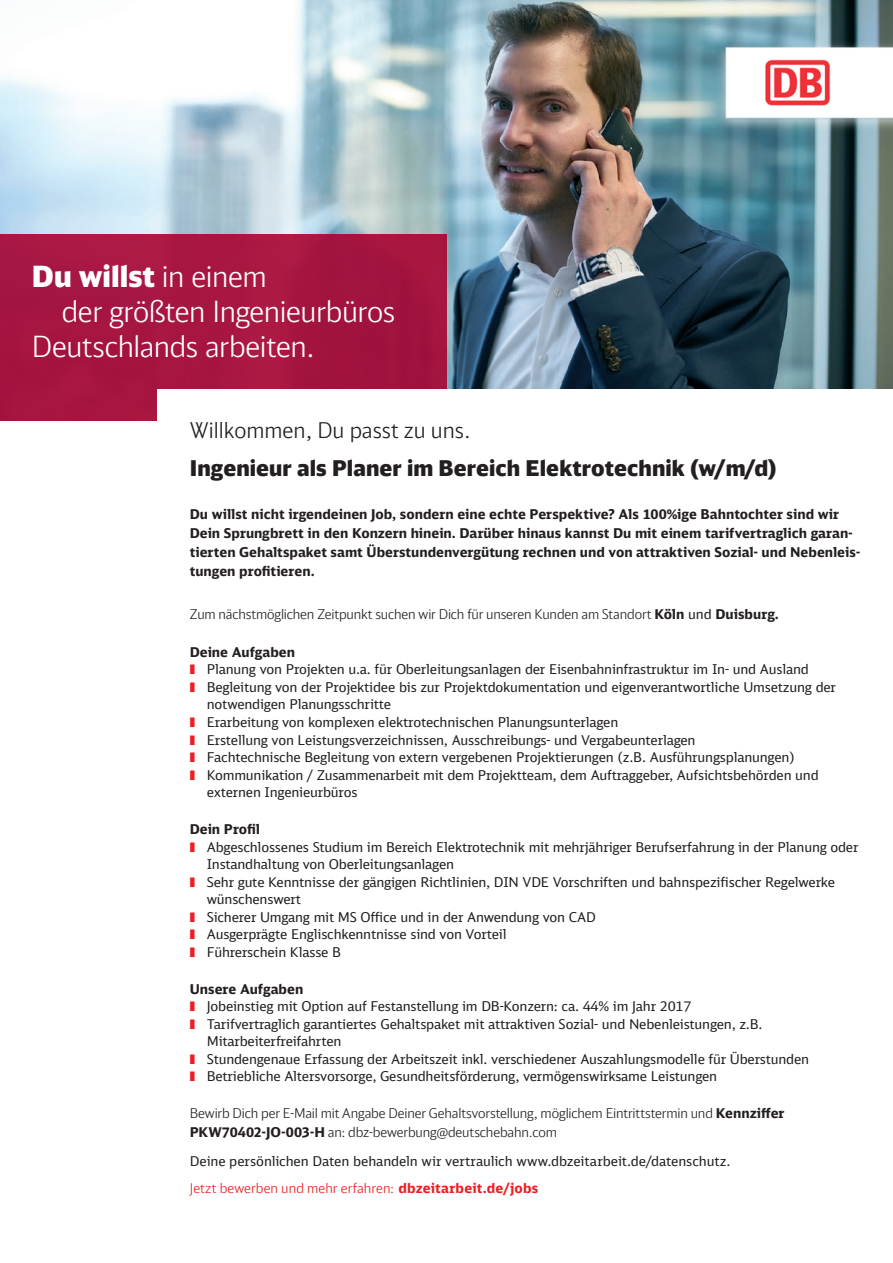
<style>
.page{position:relative;width:893px;height:1263px;background:#fff}
.page>*{position:absolute;margin:0;border:0;box-sizing:border-box;transform-origin:0 0}
.t1{font:300 29.25px "DB Head";letter-spacing:-.01em;color:#fff}
.t2{font:900 29.25px "DB Head";color:#fff}
.t3{font:900 21.75px "DB Head";letter-spacing:.005em;color:#231f20}
.t4{font:300 21.75px "DB Head";color:#231f20}
.t5{font:13.5px "DB Sans";letter-spacing:-.015em;color:#231f20}
.t6{font:700 13.5px/18.9px "DB Sans";color:#231f20}
.t7{font:300 13.5px/18.9px "DB Head";letter-spacing:-.01em;color:#231f20}
.t8{font:300 13.5px "DB Head";letter-spacing:.005em;color:#ee1d23}
.s1{font-weight:300}
.s2{font-family:"DB Sans";font-weight:700}
.s3{font-family:"DB Sans";font-weight:400}
.s4{color:#ee1d23}
</style>
<div class="page">
<img style="left:0;top:0;width:893px;height:389px">
<div style="left:0;top:234px;width:446px;height:187px;background:#a71541"></div>
<div style="left:158px;top:389px;width:735px;height:33px;background:#fff"></div>
<img style="left:495px;top:0;width:398px;height:166px">
<h1 class="t2" style="left:32px;top:257px;width:236px">Du willst <span class="s1">in einem</span></h1>
<h1 class="t1" style="left:62px;top:294px;width:335px">der größten Ingenieurbüros</h1>
<h1 class="t1" style="left:32px;top:329px;width:284px">Deutschlands arbeiten.</h1>
<h2 class="t4" style="left:190px;top:417px;width:282px">Willkommen, Du passt zu uns.</h2>
<h2 class="t3" style="left:190px;top:454px;width:588px">Ingenieur als Planer im Bereich Elektrotechnik (w/m/d)</h2>
<p class="t6" style="left:190px;top:504px;width:672px">Du willst nicht irgendeinen Job, sondern eine echte Perspektive? Als 100%ige Bahntochter sind wir Dein Sprungbrett in den Konzern hinein. Darüber hinaus kannst Du mit einem tarifvertraglich garan&shy;tierten Gehaltspaket samt Überstundenvergütung rechnen und von attraktiven Sozial- und Nebenleis&shy;tungen profitieren.</p>
<p class="t7" style="left:190px;top:604px;width:591px">Zum nächstmöglichen Zeitpunkt suchen wir Dich für unseren Kunden am Standort <span class="s2">Köln</span> <span class="s3">und</span> <span class="s2">Duisburg.</span></p>
<p class="t6" style="left:190px;top:642px;width:107px">Deine Aufgaben</p>
<p class="t5" style="left:190px;top:661px;width:621px"><span class="s4">❚❚</span> Planung von Projekten u.a. für Oberleitungsanlagen der Eisenbahninfrastruktur im In- und Ausland</p>
<p class="t5" style="left:190px;top:679px;width:648px"><span class="s4">❚❚</span> Begleitung von der Projektidee bis zur Projektdokumentation und eigenverantwortliche Umsetzung der</p>
<p class="t5" style="left:207px;top:696px;width:186px">notwendigen Planungsschritte</p>
<p class="t5" style="left:190px;top:714px;width:430px"><span class="s4">❚❚</span> Erarbeitung von komplexen elektrotechnischen Planungsunterlagen</p>
<p class="t5" style="left:190px;top:731px;width:507px"><span class="s4">❚❚</span> Erstellung von Leistungsverzeichnissen, Ausschreibungs- und Vergabeunterlagen</p>
<p class="t5" style="left:190px;top:749px;width:607px"><span class="s4">❚❚</span> Fachtechnische Begleitung von extern vergebenen Projektierungen (z.B. Ausführungsplanungen)</p>
<p class="t5" style="left:190px;top:766px;width:630px"><span class="s4">❚❚</span> Kommunikation / Zusammenarbeit mit dem Projektteam, dem Auftraggeber, Aufsichtsbehörden und</p>
<p class="t5" style="left:207px;top:784px;width:152px">externen Ingenieurbüros</p>
<p class="t6" style="left:190px;top:819px;width:72px">Dein Profil</p>
<p class="t5" style="left:190px;top:838px;width:670px"><span class="s4">❚❚</span> Abgeschlossenes Studium im Bereich Elektrotechnik mit mehrjähriger Berufserfahrung in der Planung oder</p>
<p class="t5" style="left:207px;top:856px;width:249px">Instandhaltung von Oberleitungsanlagen</p>
<p class="t5" style="left:190px;top:873px;width:647px"><span class="s4">❚❚</span> Sehr gute Kenntnisse der gängigen Richtlinien, DIN VDE Vorschriften und bahnspezifischer Regelwerke</p>
<p class="t5" style="left:207px;top:891px;width:96px">wünschenswert</p>
<p class="t5" style="left:190px;top:908px;width:408px"><span class="s4">❚❚</span> Sicherer Umgang mit MS Office und in der Anwendung von CAD</p>
<p class="t5" style="left:190px;top:926px;width:318px"><span class="s4">❚❚</span> Ausgerprägte Englischkenntnisse sind von Vorteil</p>
<p class="t5" style="left:190px;top:943px;width:153px"><span class="s4">❚❚</span> Führerschein Klasse B</p>
<p class="t6" style="left:190px;top:979px;width:115px">Unsere Aufgaben</p>
<p class="t5" style="left:190px;top:998px;width:503px"><span class="s4">❚❚</span> Jobeinstieg mit Option auf Festanstellung im DB-Konzern: ca. 44% im Jahr 2017</p>
<p class="t5" style="left:190px;top:1015px;width:574px"><span class="s4">❚❚</span> Tarifvertraglich garantiertes Gehaltspaket mit attraktiven Sozial- und Nebenleistungen, z.B.</p>
<p class="t5" style="left:207px;top:1033px;width:136px">Mitarbeiterfreifahrten</p>
<p class="t5" style="left:190px;top:1050px;width:621px"><span class="s4">❚❚</span> Stundengenaue Erfassung der Arbeitszeit inkl. verschiedener Auszahlungsmodelle für Überstunden</p>
<p class="t5" style="left:190px;top:1068px;width:529px"><span class="s4">❚❚</span> Betriebliche Altersvorsorge, Gesundheitsförderung, vermögenswirksame Leistungen</p>
<p class="t7" style="left:190px;top:1103px;width:596px">Bewirb Dich per E-Mail mit Angabe Deiner Gehaltsvorstellung, möglichem Eintrittstermin und <span class="s2">Kennziffer<br>PKW70402-JO-003-H</span> an: dbz-bewerbung@deutschebahn.com</p>
<p class="t5" style="left:190px;top:1152px;width:542px">Deine persönlichen Daten behandeln wir vertraulich www.dbzeitarbeit.de/datenschutz.</p>
<p class="t8" style="left:190px;top:1180px;width:350px">Jetzt bewerben und mehr erfahren: <span class="s2">dbzeitarbeit.de/jobs</span></p>
</div>
